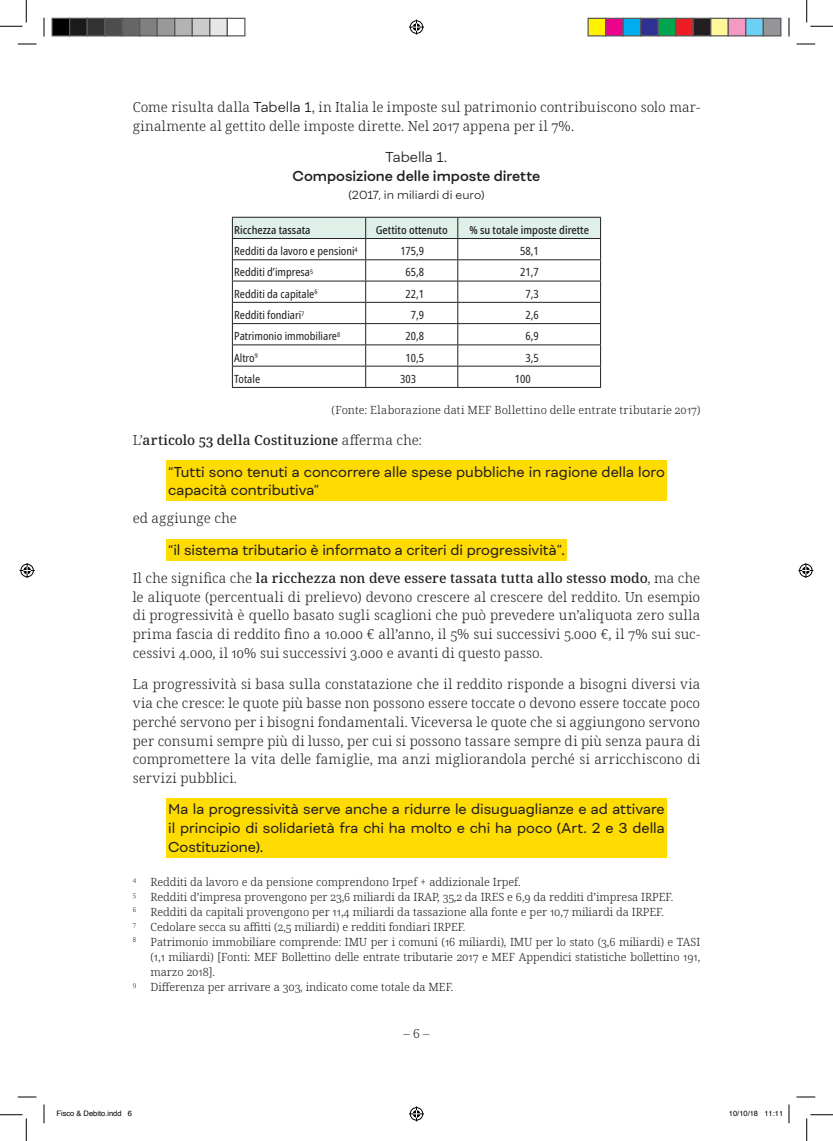
<style>
.page{position:relative;width:833px;height:1141px;background:#fff}
.page>*{position:absolute;margin:0;border:0;box-sizing:border-box;transform-origin:0 0}
.t1{font:300 13.75px/18.8px "Noto Serif";letter-spacing:.01em;color:#231f20;text-align:justify}
.t2{font:13.75px/18.8px "Fibra One";color:#231f20}
.t3{font:500 13.75px "Noto Serif";letter-spacing:.01em;color:#231f20}
.t4{font:600 13.75px "Fibra One";color:#231f20}
.t5{font:300 13.75px "Fibra One";color:#231f20}
.t6{font:300 11.25px/15px "Noto Serif";color:#231f20;text-align:justify}
.t7{font:condensed 11.25px "Noto Sans";color:#231f20}
.t8{font:300 11.25px "Noto Serif";letter-spacing:.02em;color:#231f20}
.t9{font:500 condensed 11.25px "Noto Sans";color:#231f20}
.t10{font:300 11.25px "Fibra One";letter-spacing:.005em;color:#231f20}
.t11{font:7.5px "Helvetica";color:#000}
.t12{font:300 6.5px "Noto Serif";color:#231f20}
.s1{font-family:"Fibra One"}
.s2{font-weight:300}
.s3{font-weight:500}
</style>
<div class="page">
<div style="left:166px;top:460px;width:500px;height:41px;background:#ffdc01"></div>
<div style="left:166px;top:538px;width:400px;height:22px;background:#ffdc01"></div>
<div style="left:166px;top:798px;width:500px;height:59px;background:#ffdc01"></div>
<svg style="left:232px;top:217px;width:369px;height:170px"></svg>
<hr style="left:232px;top:387px;width:133px;height:1px;background:#231f20">
<hr style="left:365px;top:387px;width:92px;height:1px;background:#231f20">
<hr style="left:457px;top:387px;width:143px;height:1px;background:#231f20">
<svg style="left:18px;top:43px;width:18px;height:2px"></svg>
<svg style="left:796px;top:43px;width:18px;height:2px"></svg>
<svg style="left:18px;top:1096px;width:18px;height:1px"></svg>
<svg style="left:796px;top:1096px;width:18px;height:1px"></svg>
<svg style="left:43px;top:18px;width:2px;height:18px"></svg>
<svg style="left:43px;top:1104px;width:2px;height:19px"></svg>
<svg style="left:788px;top:18px;width:1px;height:18px"></svg>
<svg style="left:788px;top:1104px;width:1px;height:19px"></svg>
<svg style="left:0;top:0;width:27px;height:27px"></svg>
<svg style="left:0;top:1114px;width:27px;height:26px"></svg>
<svg style="left:806px;top:0;width:26px;height:27px"></svg>
<svg style="left:806px;top:1114px;width:26px;height:26px"></svg>
<svg style="left:409px;top:20px;width:15px;height:15px"></svg>
<svg style="left:409px;top:1106px;width:15px;height:15px"></svg>
<svg style="left:20px;top:563px;width:15px;height:15px"></svg>
<svg style="left:798px;top:563px;width:14px;height:15px"></svg>
<div style="left:52px;top:18px;width:18px;height:18px;background:#000"></div>
<div style="left:51px;top:18px;width:19px;height:18px;border:1px solid #595959"></div>
<div style="left:70px;top:18px;width:17px;height:18px;background:#1a1a1a"></div>
<div style="left:69px;top:18px;width:19px;height:18px;border:1px solid #595959"></div>
<div style="left:87px;top:18px;width:18px;height:18px;background:#333"></div>
<div style="left:86px;top:18px;width:19px;height:18px;border:1px solid #595959"></div>
<div style="left:105px;top:18px;width:17px;height:18px;background:#4d4d4d"></div>
<div style="left:104px;top:18px;width:19px;height:18px;border:1px solid #595959"></div>
<div style="left:122px;top:18px;width:18px;height:18px;background:#666"></div>
<div style="left:121px;top:18px;width:19px;height:18px;border:1px solid #595959"></div>
<div style="left:140px;top:18px;width:17px;height:18px;background:#808080"></div>
<div style="left:139px;top:18px;width:19px;height:18px;border:1px solid #595959"></div>
<div style="left:157px;top:18px;width:18px;height:18px;background:#999"></div>
<div style="left:156px;top:18px;width:19px;height:18px;border:1px solid #595959"></div>
<div style="left:175px;top:18px;width:17px;height:18px;background:#b3b3b3"></div>
<div style="left:174px;top:18px;width:19px;height:18px;border:1px solid #595959"></div>
<div style="left:192px;top:18px;width:18px;height:18px;background:#ccc"></div>
<div style="left:191px;top:18px;width:19px;height:18px;border:1px solid #595959"></div>
<div style="left:210px;top:18px;width:17px;height:18px;background:#e6e6e6"></div>
<div style="left:209px;top:18px;width:19px;height:18px;border:1px solid #595959"></div>
<div style="left:226px;top:18px;width:19px;height:18px;border:1px solid #595959"></div>
<div style="left:587px;top:18px;width:18px;height:18px;background:#fff101"></div>
<div style="left:587px;top:18px;width:19px;height:18px;border:1px solid #595959"></div>
<div style="left:605px;top:18px;width:17px;height:18px;background:#ed028c"></div>
<div style="left:604px;top:18px;width:19px;height:18px;border:1px solid #595959"></div>
<div style="left:622px;top:18px;width:18px;height:18px;background:#00aeef"></div>
<div style="left:622px;top:18px;width:19px;height:18px;border:1px solid #595959"></div>
<div style="left:640px;top:18px;width:17px;height:18px;background:#2e3092"></div>
<div style="left:639px;top:18px;width:19px;height:18px;border:1px solid #595959"></div>
<div style="left:657px;top:18px;width:18px;height:18px;background:#00a54f"></div>
<div style="left:657px;top:18px;width:19px;height:18px;border:1px solid #595959"></div>
<div style="left:675px;top:18px;width:17px;height:18px;background:#ee1d23"></div>
<div style="left:674px;top:18px;width:19px;height:18px;border:1px solid #595959"></div>
<div style="left:692px;top:18px;width:18px;height:18px;background:#231f20"></div>
<div style="left:692px;top:18px;width:19px;height:18px;border:1px solid #595959"></div>
<div style="left:710px;top:18px;width:17px;height:18px;background:#fff79a"></div>
<div style="left:709px;top:18px;width:19px;height:18px;border:1px solid #595959"></div>
<div style="left:727px;top:18px;width:18px;height:18px;background:#f499c2"></div>
<div style="left:727px;top:18px;width:19px;height:18px;border:1px solid #595959"></div>
<div style="left:745px;top:18px;width:17px;height:18px;background:#6bcff6"></div>
<div style="left:744px;top:18px;width:19px;height:18px;border:1px solid #595959"></div>
<div style="left:762px;top:18px;width:18px;height:18px;background:#939598"></div>
<div style="left:762px;top:18px;width:19px;height:18px;border:1px solid #595959"></div>
<p class="t1" style="left:133px;top:98px;width:568px">Come risulta dalla <span class="s1">Tabella 1</span>, in Italia le imposte sul patrimonio contribuiscono solo mar&shy;ginalmente al gettito delle imposte dirette. Nel 2017 appena per il 7%.</p>
<p class="t5" style="left:385px;top:148px;width:63px">Tabella 1.</p>
<p class="t4" style="left:292px;top:167px;width:249px">Composizione delle imposte dirette</p>
<p class="t10" style="left:348px;top:188px;width:137px">(2017, in miliardi di euro)</p>
<p class="t9" style="left:234px;top:222px;width:78px">Ricchezza tassata</p>
<p class="t9" style="left:375px;top:222px;width:73px">Gettito ottenuto</p>
<p class="t9" style="left:469px;top:222px;width:121px">% su totale imposte dirette</p>
<p class="t7" style="left:234px;top:243px;width:125px">Redditi da lavoro e pensioni<sup>4</sup></p>
<p class="t7" style="left:400px;top:243px;width:25px">175,9</p>
<p class="t7" style="left:520px;top:243px;width:20px">58,1</p>
<p class="t7" style="left:234px;top:264px;width:80px">Redditi d’impresa<sup>5</sup></p>
<p class="t7" style="left:405px;top:264px;width:20px">65,8</p>
<p class="t7" style="left:520px;top:264px;width:20px">21,7</p>
<p class="t7" style="left:234px;top:286px;width:85px">Redditi da capitale<sup>6</sup></p>
<p class="t7" style="left:405px;top:286px;width:20px">22,1</p>
<p class="t7" style="left:525px;top:286px;width:15px">7,3</p>
<p class="t7" style="left:234px;top:307px;width:71px">Redditi fondiari<sup>7</sup></p>
<p class="t7" style="left:410px;top:307px;width:15px">7,9</p>
<p class="t7" style="left:525px;top:307px;width:15px">2,6</p>
<p class="t7" style="left:234px;top:328px;width:108px">Patrimonio immobiliare<sup>8</sup></p>
<p class="t7" style="left:405px;top:328px;width:20px">20,8</p>
<p class="t7" style="left:525px;top:328px;width:15px">6,9</p>
<p class="t7" style="left:234px;top:349px;width:25px">Altro<sup>9</sup></p>
<p class="t7" style="left:405px;top:349px;width:20px">10,5</p>
<p class="t7" style="left:525px;top:349px;width:15px">3,5</p>
<p class="t7" style="left:234px;top:371px;width:28px">Totale</p>
<p class="t7" style="left:400px;top:371px;width:17px">303</p>
<p class="t7" style="left:514px;top:371px;width:17px">100</p>
<p class="t8" style="left:331px;top:402px;width:370px">(Fonte: Elaborazione dati MEF Bollettino delle entrate tributarie 2017)</p>
<p class="t3" style="left:133px;top:431px;width:317px"><span class="s2">L’</span>articolo 53 della Costituzione <span class="s2">afferma che:</span><sup>456789</sup></p>
<p class="t2" style="left:168px;top:462px;width:498px">“Tutti sono tenuti a concorrere alle spese pubbliche in ragione della loro capacità contributiva”</p>
<p class="t1" style="left:133px;top:509px;width:106px">ed aggiunge che</p>
<p class="t2" style="left:168px;top:540px;width:398px">“il sistema tributario è informato a criteri di progressività”.</p>
<p class="t1" style="left:133px;top:569px;width:568px">Il che significa che <span class="s3">la ricchezza non deve essere tassata tutta allo stesso modo</span>, ma che le aliquote (percentuali di prelievo) devono crescere al crescere del reddito. Un esempio di progressività è quello basato sugli scaglioni che può prevedere un’aliquota zero sulla prima fascia di reddito fino a 10.000 € all’anno, il 5% sui successivi 5.000 €, il 7% sui suc&shy;cessivi 4.000, il 10% sui successivi 3.000 e avanti di questo passo.</p>
<p class="t1" style="left:133px;top:675px;width:568px">La progressività si basa sulla constatazione che il reddito risponde a bisogni diversi via via che cresce: le quote più basse non possono essere toccate o devono essere toccate poco perché servono per i bisogni fondamentali. Viceversa le quote che si aggiungono servono per consumi sempre più di lusso, per cui si possono tassare sempre di più senza paura di compromettere la vita delle famiglie, ma anzi migliorandola perché si arricchiscono di servizi pubblici.</p>
<p class="t2" style="left:168px;top:799px;width:498px;text-align:justify">Ma la progressività serve anche a ridurre le disuguaglianze e ad attivare il principio di solidarietà fra chi ha molto e chi ha poco (Art. 2 e 3 della Costituzione).</p>
<p class="t6" style="left:133px;top:874px;width:389px"><sup>4</sup> Redditi da lavoro e da pensione comprendono Irpef + addizionale Irpef.</p>
<p class="t12" style="left:133px;top:890px;width:5px">5</p>
<p class="t6" style="left:150px;top:889px;width:524px">Redditi d’impresa provengono per 23,6 miliardi da IRAP, 35,2 da IRES e 6,9 da redditi d’impresa IRPEF.</p>
<p class="t12" style="left:133px;top:905px;width:5px">6</p>
<p class="t6" style="left:150px;top:904px;width:514px">Redditi da capitali provengono per 11,4 miliardi da tassazione alla fonte e per 10,7 miliardi da IRPEF.</p>
<p class="t12" style="left:133px;top:920px;width:5px">7</p>
<p class="t6" style="left:150px;top:919px;width:316px">Cedolare secca su affitti (2,5 miliardi) e redditi fondiari IRPEF.</p>
<p class="t12" style="left:133px;top:935px;width:5px">8</p>
<p class="t6" style="left:150px;top:934px;width:551px">Patrimonio immobiliare comprende: IMU per i comuni (16 miliardi), IMU per lo stato (3,6 miliardi) e TASI (1,1 miliardi) [Fonti: MEF Bollettino delle entrate tributarie 2017 e MEF Appendici statistiche bollettino 191, marzo 2018].</p>
<p class="t12" style="left:133px;top:980px;width:5px">9</p>
<p class="t6" style="left:150px;top:979px;width:304px">Differenza per arrivare a 303, indicato come totale da MEF.</p>
<p class="t11" style="left:56px;top:1107px;width:77px">Fisco &amp; Debito.indd 6</p>
<p class="t11" style="left:728px;top:1107px;width:56px">10/10/18 11:11</p>
</div>
